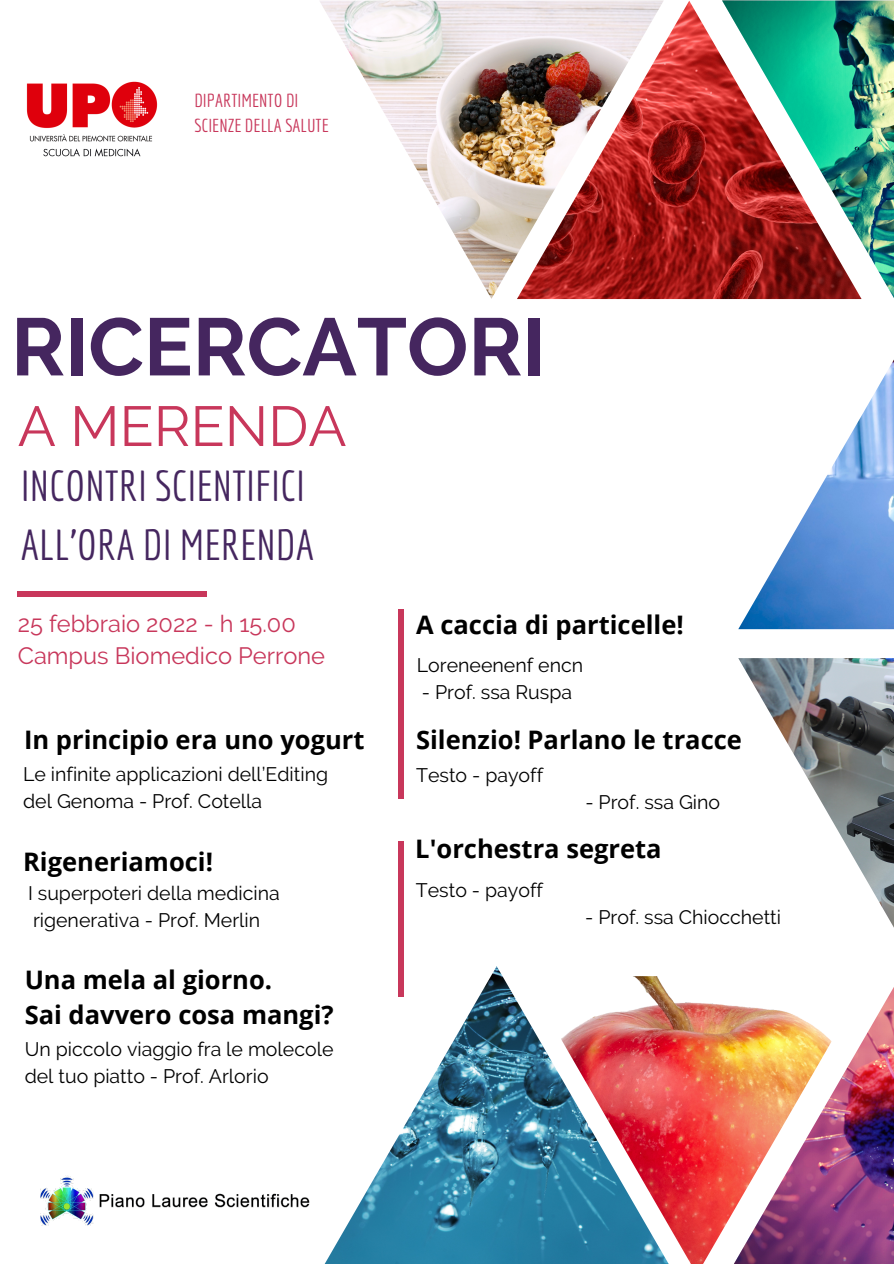
<style>
.page{position:relative;width:894px;height:1264px;background:#fff}
.page>*{position:absolute;margin:0;border:0;box-sizing:border-box;transform-origin:0 0}
.t1{font:700 81px "Raleway";color:#45265f}
.t2{font:56.25px "Raleway";color:#c8375b}
.t3{font:42.3px/58.5px "Economica";color:#45265f}
.t4{font:700 25.5px "Open Sans";color:#000}
.t5{font:23.55px "Raleway";color:#c8375b}
.t6{font:19.5px/27px "Raleway";color:#000}
.t7{font:18.3px "Economica";color:#c8375b}
</style>
<div class="page">
<img style="left:320px;top:1px;width:197px;height:298px">
<img style="left:517px;top:1px;width:204px;height:298px">
<img style="left:721px;top:1px;width:172px;height:298px">
<img style="left:738px;top:658px;width:155px;height:268px">
<img style="left:738px;top:361px;width:155px;height:268px">
<img style="left:869px;top:988px;width:24px;height:275px">
<div style="left:18px;top:591px;width:189px;height:6px;background:#c8375b"></div>
<img style="left:26px;top:81px;width:132px;height:76px">
<img style="left:325px;top:966px;width:199px;height:297px">
<img style="left:524px;top:976px;width:345px;height:287px">
<img style="left:40px;top:1175px;width:270px;height:51px">
<div style="left:397px;top:609px;width:6px;height:189px;background:#c8375b"></div>
<div style="left:397px;top:841px;width:6px;height:155px;background:#c8375b"></div>
<p class="t7" style="left:194px;top:89px;width:106px">DIPARTIMENTO DI</p>
<p class="t7" style="left:194px;top:114px;width:136px">SCIENZE DELLA SALUTE</p>
<p class="t1" style="left:11px;top:299px;width:535px">RICERCATORI</p>
<p class="t2" style="left:18px;top:393px;width:330px">A MERENDA</p>
<p class="t3" style="left:21px;top:456px;width:295px">INCONTRI SCIENTIFICI<br>ALL'ORA DI MERENDA</p>
<p class="t5" style="left:18px;top:609px;width:279px">25 febbraio 2022 - h 15.00</p>
<p class="t5" style="left:18px;top:642px;width:308px">Campus Biomedico Perrone</p>
<p class="t4" style="left:24px;top:721px;width:342px">In principio era uno yogurt</p>
<p class="t6" style="left:23px;top:761px;width:306px">Le infinite applicazioni dell’Editing</p>
<p class="t6" style="left:23px;top:788px;width:240px">del Genoma - Prof. Cotella</p>
<p class="t4" style="left:23px;top:844px;width:191px">Rigeneriamoci!</p>
<p class="t6" style="left:28px;top:879px;width:253px">I superpoteri della medicina</p>
<p class="t6" style="left:33px;top:906px;width:228px">rigenerativa - Prof. Merlin</p>
<p class="t4" style="left:25px;top:961px;width:249px">Una mela al giorno.</p>
<p class="t4" style="left:25px;top:996px;width:310px">Sai davvero cosa mangi?</p>
<p class="t6" style="left:25px;top:1035px;width:310px">Un piccolo viaggio fra le molecole del tuo piatto - Prof. Arlorio</p>
<p class="t4" style="left:416px;top:606px;width:269px">A caccia di particelle!</p>
<p class="t6" style="left:417px;top:651px;width:168px">Loreneenenf encn</p>
<p class="t6" style="left:422px;top:678px;width:152px">- Prof. ssa Ruspa</p>
<p class="t4" style="left:416px;top:721px;width:327px">Silenzio! Parlano le tracce</p>
<p class="t6" style="left:416px;top:761px;width:128px">Testo - payoff</p>
<p class="t6" style="left:585px;top:788px;width:136px">- Prof. ssa Gino</p>
<p class="t4" style="left:415px;top:831px;width:248px">L'orchestra segreta</p>
<p class="t6" style="left:416px;top:876px;width:128px">Testo - payoff</p>
<p class="t6" style="left:585px;top:903px;width:197px">- Prof. ssa Chiocchetti</p>
</div>
